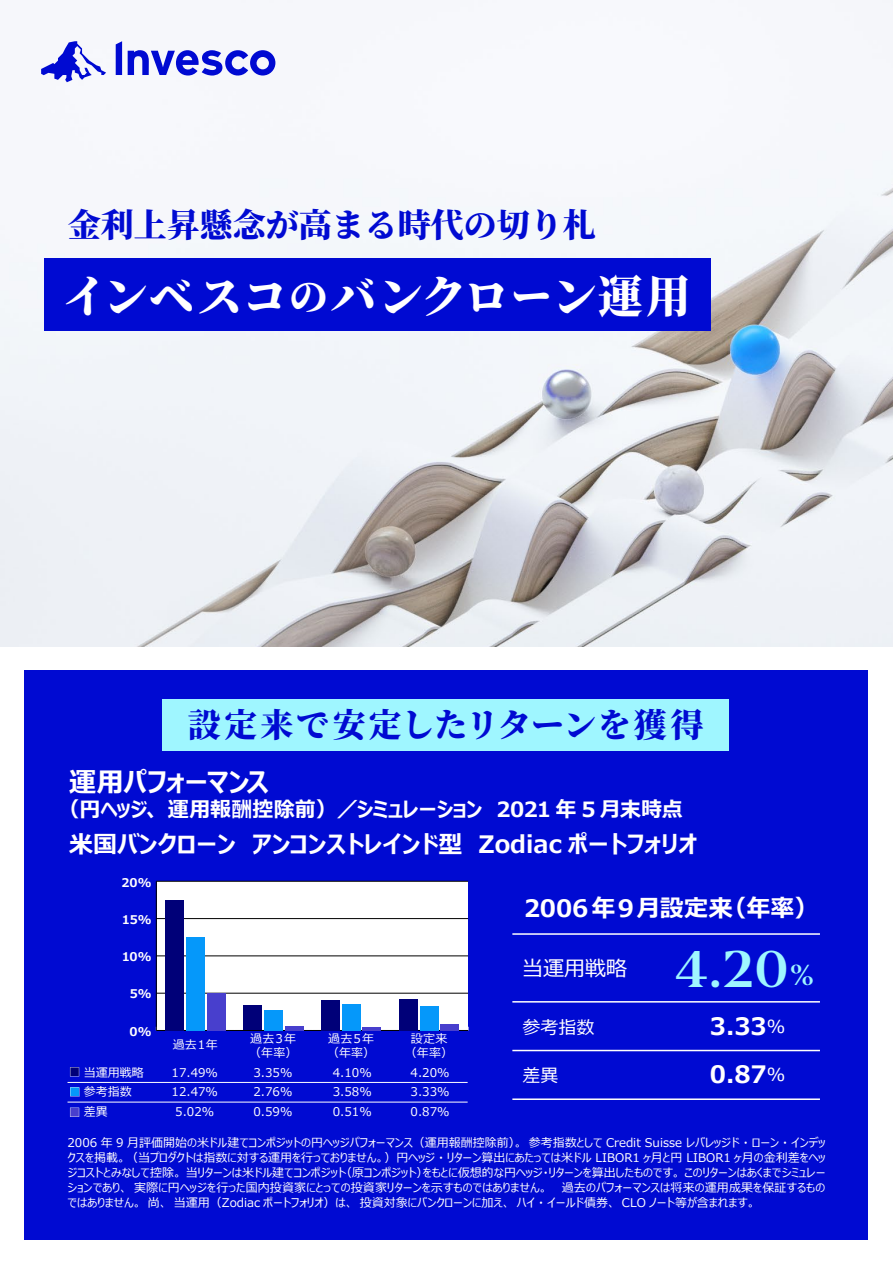
<style>
.page{position:relative;width:893px;height:1263px;background:#fff}
.page>*{position:absolute;margin:0;border:0;box-sizing:border-box;transform-origin:0 0}
.t1{font:48px "Invesco Editor";color:#9ff6ff}
.t2{font:900 45px "Noto Serif JP";letter-spacing:.02em;color:#fff}
.t3{font:900 33px "Noto Serif JP";color:#000ad2}
.t4{font:900 33px "Noto Serif JP";letter-spacing:.07em;color:#000ad2}
.t5{font:700 27px "Meiryo UI";letter-spacing:-.015em;color:#fff}
.t6{font:700 24px/48px "Meiryo UI";color:#fff}
.t7{font:700 21px "Meiryo UI";letter-spacing:-.015em;color:#fff}
.t8{font:21px "Meiryo UI";color:#fff}
.t9{font:18px "Meiryo UI";color:#fff}
.t10{font:12px/19.5px "Meiryo UI";color:#fff;text-align:justify}
.t11{font:700 12px "Meiryo UI";color:#fff}
.s1{font-size:39px}
.s2{font-size:27px}
.s3{font-weight:400;font-size:18px}
</style>
<div class="page">
<img style="left:0;top:0;width:893px;height:646px">
<svg style="left:41px;top:41px;width:65px;height:41px"></svg>
<svg style="left:116px;top:41px;width:6px;height:34px"></svg>
<svg style="left:128px;top:48px;width:147px;height:29px"></svg>
<div style="left:44px;top:258px;width:667px;height:73px;background:#000ad2"></div>
<div style="left:25px;top:670px;width:843px;height:570px;background:#000ad2"></div>
<div style="left:162px;top:699px;width:567px;height:51px;background:#9ff6ff"></div>
<hr style="left:512px;top:933px;width:308px;height:2px;background:#fff">
<hr style="left:512px;top:1001px;width:308px;height:1px;background:#fff">
<hr style="left:512px;top:1050px;width:308px;height:1px;background:#fff">
<hr style="left:512px;top:1098px;width:308px;height:2px;background:#fff">
<div style="left:157px;top:881px;width:311px;height:149px;background:#fff"></div>
<hr style="left:156px;top:881px;width:1px;height:149px;background:#000">
<hr style="left:156px;top:1030px;width:312px;height:1px;background:#000">
<hr style="left:156px;top:993px;width:312px;height:1px;background:#000">
<hr style="left:156px;top:955px;width:312px;height:1px;background:#000">
<hr style="left:156px;top:918px;width:312px;height:1px;background:#000">
<hr style="left:156px;top:881px;width:312px;height:1px;background:#000">
<div style="left:207px;top:993px;width:18px;height:37px;background:#483fcd"></div>
<hr style="left:285px;top:1026px;width:18px;height:4px;background:#483fcd">
<hr style="left:363px;top:1027px;width:18px;height:3px;background:#483fcd">
<div style="left:441px;top:1024px;width:18px;height:6px;background:#483fcd"></div>
<div style="left:186px;top:937px;width:19px;height:93px;background:#0598fa"></div>
<div style="left:264px;top:1010px;width:19px;height:20px;background:#0598fa"></div>
<div style="left:342px;top:1004px;width:18px;height:26px;background:#0598fa"></div>
<div style="left:420px;top:1006px;width:18px;height:24px;background:#0598fa"></div>
<div style="left:165px;top:900px;width:19px;height:130px;background:#000078"></div>
<div style="left:243px;top:1005px;width:19px;height:25px;background:#000078"></div>
<div style="left:321px;top:1000px;width:19px;height:30px;background:#000078"></div>
<div style="left:399px;top:999px;width:19px;height:31px;background:#000078"></div>
<hr style="left:68px;top:1082px;width:400px;height:1px;background:#fff">
<hr style="left:68px;top:1102px;width:400px;height:1px;background:#fff">
<svg style="left:70px;top:1087px;width:10px;height:9px"></svg>
<svg style="left:70px;top:1107px;width:9px;height:10px"></svg>
<svg style="left:70px;top:1067px;width:9px;height:9px"></svg>
<h3 class="t3" style="left:68px;top:206px;width:530px">金利上昇懸念が高まる時代の切り札</h3>
<h2 class="t2" style="left:63px;top:271px;width:630px">インベスコ<span class="s1">の</span>バンクローン運用</h2>
<h3 class="t4" style="left:188px;top:706px;width:517px">設定来で安定したリターンを獲得</h3>
<h3 class="t5" style="left:69px;top:763px;width:201px">運用パフォーマンス</h3>
<h3 class="t7" style="left:59px;top:795px;width:626px">（円ヘッジ、運用報酬控除前）／シミュレーション　2021 年 5 月末時点</h3>
<h3 class="t6" style="left:69px;top:821px;width:630px">米国バンクローン　アンコンストレインド型 Zodiac ポートフォリオ</h3>
<p class="t11" style="left:121px;top:874px;width:31px">20%</p>
<p class="t11" style="left:122px;top:911px;width:31px">15%</p>
<p class="t11" style="left:122px;top:948px;width:31px">10%</p>
<p class="t11" style="left:130px;top:985px;width:23px">5%</p>
<p class="t11" style="left:130px;top:1023px;width:23px">0%</p>
<p class="t10" style="left:84px;top:1063px;width:61px;text-align:left">当運用戦略参考指数差異</p>
<p class="t10" style="left:249px;top:1033px;width:50px;line-height:13.5px">過去３年（年率）</p>
<p class="t10" style="left:327px;top:1033px;width:50px;line-height:13.5px">過去５年（年率）</p>
<p class="t10" style="left:405px;top:1033px;width:50px;line-height:13.5px;text-align:center">設定来（年率）</p>
<p class="t10" style="left:173px;top:1036px;width:47px">過去１年</p>
<p class="t10" style="left:172px;top:1063px;width:48px;text-align:center">17.49%<br>12.47%<br>5.02%</p>
<p class="t10" style="left:253px;top:1063px;width:40px">3.35% 2.76% 0.59%</p>
<p class="t10" style="left:333px;top:1063px;width:40px">4.10% 3.58% 0.51%</p>
<p class="t10" style="left:411px;top:1063px;width:40px">4.20% 3.33% 0.87%</p>
<h3 class="t6" style="left:524px;top:885px;width:296px">2006年9月設定来（年率）</h3>
<h3 class="t8" style="left:522px;top:954px;width:106px">当運用戦略</h3>
<h1 class="t1" style="left:675px;top:938px;width:140px">4.20<span class="s2">%</span></h1>
<h3 class="t6" style="left:710px;top:1004px;width:77px">3.33<span class="s3">%<br></span>0.87<span class="s3">%</span></h3>
<h3 class="t9" style="left:522px;top:1015px;width:73px">参考指数</h3>
<h3 class="t9" style="left:522px;top:1063px;width:37px">差異</h3>
<p class="t10" style="left:68px;top:1136px;width:759px;line-height:15px">2006 年 9 月評価開始の米ドル建てコンポジットの円ヘッジパフォーマンス（運用報酬控除前）。参考指数として Credit Suisse レバレッジド・ローン・インデックスを掲載。（当プロダクトは指数に対する運用を行っておりません。）円ヘッジ・リターン算出にあたっては米ドル LIBOR1 ヶ月と円 LIBOR1 ヶ月の金利差をヘッジコストとみなして控除。当リターンは米ドル建てコンポジット（原コンポジット）をもとに仮想的な円ヘッジ・リターンを算出したものです。このリターンはあくまでシミュレーションであり、実際に円ヘッジを行った国内投資家にとっての投資家リターンを示すものではありません。　過去のパフォーマンスは将来の運用成果を保証するものではありません。尚、当運用（Zodiac ポートフォリオ）は、投資対象にバンクローンに加え、ハイ・イールド債券、 CLO ノート等が含まれます。</p>
</div>
